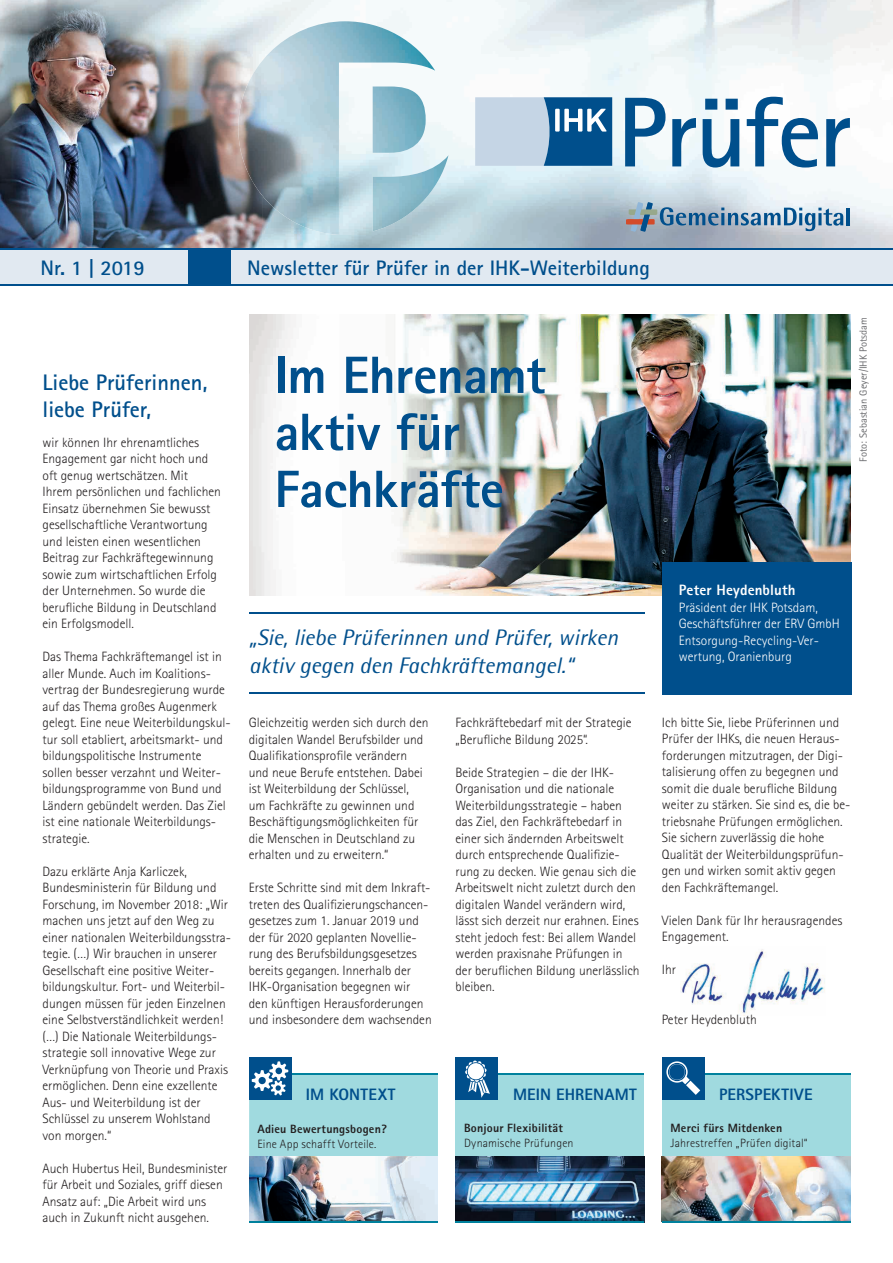
<style>
.page{position:relative;width:893px;height:1263px;background:#fff}
.page>*{position:absolute;margin:0;border:0;box-sizing:border-box;transform-origin:0 0}
.t1{font:800 52.5px/57px "Rotis Sans Serif";letter-spacing:-.015em;color:#004f8c}
.t2{font:italic 22.5px/28.5px "Rotis Semi Sans";color:#004f8c}
.t3{font:700 22.5px/27px "Rotis Sans Serif";color:#004f8c}
.t4{font:700 21px "Rotis Sans Serif";color:#004f8c}
.t5{font:800 16.5px "Rotis Sans Serif";letter-spacing:.015em;color:#004f8c}
.t6{font:800 15px "Rotis Sans Serif";letter-spacing:.01em;color:#fff}
.t7{font:300 13.5px/16.5px "Rotis Sans Serif";color:#231f20}
.t8{font:300 13.5px/16.5px "Rotis Sans Serif";color:#fff}
.t9{font:300 12px "Rotis Sans Serif";letter-spacing:.015em;color:#231f20}
.t10{font:800 12px "Rotis Sans Serif";letter-spacing:.015em;color:#231f20}
.t11{font:10.5px "Rotis Sans Serif";color:#6c6d70}
</style>
<div class="page">
<img style="left:680px;top:949px;width:145px;height:65px">
<div style="left:662px;top:1074px;width:189px;height:148px;background:#a0dadf"></div>
<hr style="left:662px;top:1073px;width:189px;height:2px;background:#00819d">
<div style="left:455px;top:1074px;width:189px;height:148px;background:#a0dadf"></div>
<hr style="left:455px;top:1073px;width:189px;height:2px;background:#00819d">
<img style="left:455px;top:1156px;width:189px;height:65px">
<img style="left:662px;top:1156px;width:189px;height:65px">
<img style="left:0;top:0;width:262px;height:249px">
<img style="left:315px;top:102px;width:578px;height:147px">
<img style="left:262px;top:235px;width:53px;height:14px">
<div style="left:0;top:249px;width:893px;height:36px;background:#e1e9f1"></div>
<svg style="left:475px;top:97px;width:137px;height:69px;background:#78a1c2"></svg>
<svg style="left:625px;top:97px;width:225px;height:71px"></svg>
<hr style="left:0;top:284px;width:893px;height:2px;background:#004f8c">
<div style="left:188px;top:249px;width:43px;height:36px;background:#004f8c"></div>
<img style="left:238px;top:21px;width:210px;height:214px">
<div style="left:662px;top:1057px;width:42px;height:43px;background:#004f8c"></div>
<svg style="left:666px;top:1061px;width:34px;height:34px"></svg>
<div style="left:455px;top:1057px;width:43px;height:43px;background:#004f8c"></div>
<svg style="left:465px;top:1060px;width:25px;height:38px"></svg>
<div style="left:249px;top:1057px;width:43px;height:43px;background:#004f8c"></div>
<svg style="left:249px;top:1061px;width:189px;height:161px"></svg>
<div style="left:275px;top:1067px;width:7px;height:7px;background:#004f8c;border-radius:50%"></div>
<div style="left:259px;top:1077px;width:7px;height:7px;background:#004f8c;border-radius:50%"></div>
<hr style="left:662px;top:1221px;width:189px;height:1px;background:#00819d">
<hr style="left:455px;top:1221px;width:189px;height:1px;background:#00819d">
<hr style="left:0;top:249px;width:893px;height:1px;background:#004f8c">
<img style="left:249px;top:315px;width:602px;height:280px">
<hr style="left:249px;top:693px;width:395px;height:1px;background:#004f8c">
<hr style="left:249px;top:612px;width:395px;height:1px;background:#004f8c">
<div style="left:662px;top:562px;width:189px;height:132px;background:#004f8c"></div>
<svg style="left:626px;top:202px;width:217px;height:30px;background:#98adc1"></svg>
<hr style="left:846px;top:208px;width:3px;height:17px;background:#004f8c">
<h3 class="t4" style="left:41px;top:254px;width:106px">Nr. 1 | 2019</h3>
<h3 class="t4" style="left:247px;top:254px;width:404px">Newsletter für Prüfer in der IHK-Weiterbildung</h3>
<h2 class="t3" style="left:43px;top:368px;width:166px">Liebe Prüferinnen, liebe Prüfer,</h2>
<p class="t7" style="left:43px;top:434px;width:180px">wir können Ihr ehrenamtliches<br>Engagement gar nicht hoch und oft genug wertschätzen. Mit<br>Ihrem persönlichen und fachlichen<br>Einsatz übernehmen Sie bewusst gesellschaftliche Verantwortung und leisten einen wesentlichen<br>Beitrag zur Fachkräftegewinnung sowie zum wirtschaftlichen Erfolg der Unternehmen. So wurde die berufliche Bildung in Deutschland ein Erfolgsmodell.</p>
<p class="t7" style="left:43px;top:648px;width:190px">Das Thema Fachkräftemangel ist in aller Munde. Auch im Koalitions&shy;vertrag der Bundesregierung wurde auf das Thema großes Augenmerk gelegt. Eine neue Weiterbildungskul&shy;tur soll etabliert, arbeitsmarkt- und bildungspolitische Instrumente sollen besser verzahnt und Weiter&shy;bildungsprogramme von Bund und Ländern gebündelt werden. Das Ziel ist eine nationale Weiterbildungs&shy;strategie.</p>
<p class="t7" style="left:43px;top:863px;width:190px">Dazu erklärte Anja Karliczek, Bundesministerin für Bildung und Forschung, im November 2018: „Wir machen uns jetzt auf den Weg zu einer nationalen Weiterbildungsstra&shy;tegie. (…) Wir brauchen in unserer Gesellschaft eine positive Weiter&shy;bildungskultur. Fort- und Weiterbil&shy;dungen müssen für jeden Einzelnen eine Selbstverständlichkeit werden! (…) Die Nationale Weiterbildungs&shy;strategie soll innovative Wege zur Verknüpfung von Theorie und Praxis ermöglichen. Denn eine exzellente Aus- und Weiterbildung ist der Schlüssel zu unserem Wohlstand von morgen.“</p>
<p class="t7" style="left:43px;top:1160px;width:187px">Auch Hubertus Heil, Bundesminister für Arbeit und Soziales, griff diesen Ansatz auf: „Die Arbeit wird uns auch in Zukunft nicht ausgehen.</p>
<h1 class="t1" style="left:274px;top:346px;width:273px">Im Ehrenamt aktiv für<br>Fachkräfte</h1>
<p class="t11" style="left:857px;top:462px;width:146px;rotate:-90deg">Foto: Sebastian Geyer/IHK Potsdam</p>
<h2 class="t2" style="left:249px;top:622px;width:371px">„Sie, liebe Prüferinnen und Prüfer, wirken aktiv gegen den Fachkräftemangel.“</h2>
<p class="t7" style="left:249px;top:714px;width:181px">Gleichzeitig werden sich durch den digitalen Wandel Berufsbilder und Qualifikationsprofile verändern und neue Berufe entstehen. Dabei ist Weiterbildung der Schlüssel, um Fachkräfte zu gewinnen und Beschäftigungsmöglichkeiten für die Menschen in Deutschland zu erhalten und zu erweitern.“</p>
<p class="t7" style="left:249px;top:879px;width:184px">Erste Schritte sind mit dem Inkraft&shy;treten des Qualifizierungschancen&shy;gesetzes zum 1. Januar 2019 und der für 2020 geplanten Novellie&shy;rung des Berufsbildungsgesetzes bereits gegangen. Innerhalb der IHK-Organisation begegnen wir den künftigen Herausforderungen und insbesondere dem wachsenden</p>
<p class="t7" style="left:455px;top:714px;width:178px">Fachkräftebedarf mit der Strategie „Berufliche Bildung 2025“.</p>
<p class="t7" style="left:455px;top:764px;width:186px">Beide Strategien – die der IHK-<br>Organisation und die nationale<br>Weiterbildungsstrategie – haben das Ziel, den Fachkräftebedarf in einer sich ändernden Arbeitswelt durch entsprechende Qualifizie&shy;rung zu decken. Wie genau sich die<br>Arbeitswelt nicht zuletzt durch den digitalen Wandel verändern wird, lässt sich derzeit nur erahnen. Eines steht jedoch fest: Bei allem Wandel werden praxisnahe Prüfungen in der beruflichen Bildung unerlässlich bleiben.</p>
<p class="t6" style="left:679px;top:580px;width:118px">Peter Heydenbluth</p>
<p class="t8" style="left:679px;top:599px;width:163px">Präsident der IHK Potsdam,<br>Geschäftsführer der ERV GmbH<br>Entsorgung-Recycling-Ver&shy;wertung, Oranienburg</p>
<p class="t7" style="left:662px;top:714px;width:190px">Ich bitte Sie, liebe Prüferinnen und Prüfer der IHKs, die neuen Heraus&shy;forderungen mitzutragen, der Digi&shy;talisierung offen zu begegnen und somit die duale berufliche Bildung weiter zu stärken. Sie sind es, die be&shy;triebsnahe Prüfungen ermöglichen.<br>Sie sichern zuverlässig die hohe Qualität der Weiterbildungsprüfun&shy;gen und wirken somit aktiv gegen den Fachkräftemangel.</p>
<p class="t7" style="left:662px;top:912px;width:182px">Vielen Dank für Ihr herausragendes<br>Engagement.</p>
<p class="t7" style="left:662px;top:962px;width:16px">Ihr</p>
<p class="t7" style="left:662px;top:1011px;width:96px">Peter Heydenbluth</p>
<p class="t5" style="left:306px;top:1084px;width:91px">IM KONTEXT</p>
<p class="t5" style="left:513px;top:1084px;width:125px">MEIN EHRENAMT</p>
<p class="t5" style="left:719px;top:1084px;width:95px">PERSPEKTIVE</p>
<p class="t10" style="left:464px;top:1120px;width:100px">Bonjour Flexibilität</p>
<p class="t9" style="left:464px;top:1136px;width:111px">Dynamische Prüfungen</p>
<p class="t10" style="left:670px;top:1120px;width:113px">Merci fürs Mitdenken</p>
<p class="t9" style="left:670px;top:1136px;width:139px">Jahrestreffen „Prüfen digital“</p>
<p class="t10" style="left:257px;top:1121px;width:131px">Adieu Bewertungsbogen?</p>
<p class="t9" style="left:257px;top:1137px;width:121px">Eine App schafft Vorteile.</p>
</div>
